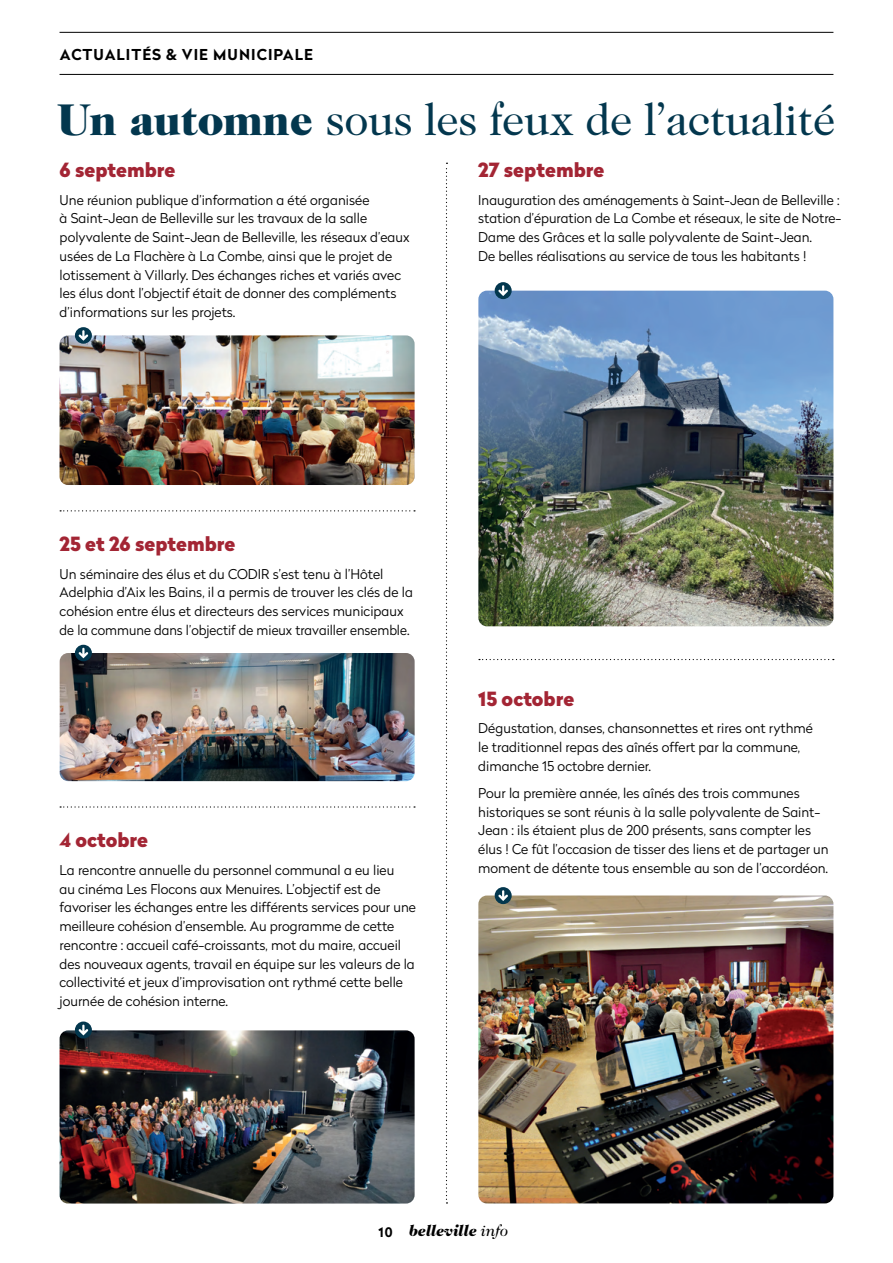
<style>
.page{position:relative;width:893px;height:1263px;background:#fff}
.page>*{position:absolute;margin:0;border:0;box-sizing:border-box;transform-origin:0 0}
.t1{font:45px "Caslon 224 Std";letter-spacing:-.01em;color:#03374e}
.t2{font:900 19.5px "Radikal";color:#a32534}
.t3{font:italic 900 15.75px "Caslon 224 Std";color:#000}
.t4{font:700 15px "Radikal";letter-spacing:.07em;color:#000}
.t5{font:300 13.5px/18.8px "Radikal";color:#000}
.s1{font-weight:900}
.s2{font-family:"Radikal";font-weight:700;font-style:normal;font-size:13.2px}
.s3{font-weight:400}
</style>
<div class="page">
<hr style="left:60px;top:74px;width:773px;height:1px;background:#000">
<hr style="left:60px;top:32px;width:773px;height:1px;background:#000">
<svg style="left:446px;top:163px;width:1px;height:1040px"></svg>
<img style="left:60px;top:335px;width:355px;height:150px">
<svg style="left:75px;top:327px;width:17px;height:17px"></svg>
<svg style="left:79px;top:330px;width:9px;height:11px"></svg>
<img style="left:60px;top:653px;width:355px;height:128px">
<div style="left:75px;top:645px;width:17px;height:16px;background:#03374e;border-radius:50%"></div>
<svg style="left:79px;top:648px;width:9px;height:10px"></svg>
<img style="left:478px;top:291px;width:355px;height:335px">
<img style="left:478px;top:895px;width:355px;height:308px">
<svg style="left:60px;top:510px;width:355px;height:1px"></svg>
<svg style="left:479px;top:659px;width:355px;height:1px"></svg>
<svg style="left:60px;top:806px;width:355px;height:2px"></svg>
<img style="left:60px;top:1030px;width:355px;height:173px">
<div style="left:75px;top:1021px;width:17px;height:17px;background:#03374e;border-radius:50%"></div>
<svg style="left:79px;top:1025px;width:9px;height:10px"></svg>
<div style="left:495px;top:887px;width:17px;height:17px;background:#03374e;border-radius:50%"></div>
<svg style="left:498px;top:890px;width:10px;height:11px"></svg>
<div style="left:495px;top:282px;width:17px;height:17px;background:#03374e;border-radius:50%"></div>
<svg style="left:498px;top:285px;width:10px;height:11px"></svg>
<p class="t4" style="left:60px;top:43px;width:255px">ACTUALITÉS &amp; VIE MUNICIPALE</p>
<h1 class="t1" style="left:58px;top:94px;width:779px"><span class="s1">Un automne</span> sous les feux de l’actualité</h1>
<h2 class="t2" style="left:60px;top:156px;width:117px">6 septembre</h2>
<p class="t5" style="left:60px;top:190px;width:351px">Une réunion publique d’information a été organisée<br>à Saint-Jean de Belleville sur les travaux de la salle polyvalente de Saint-Jean de Belleville, les réseaux d’eaux usées de La Flachère à La Combe, ainsi que le projet de lotissement à Villarly. Des échanges riches et variés avec les élus dont l’objectif était de donner des compléments d’informations sur les projets.</p>
<h2 class="t2" style="left:478px;top:156px;width:128px">27 septembre</h2>
<p class="t5" style="left:478px;top:190px;width:365px">Inauguration des aménagements à Saint-Jean de Belleville : station d’épuration de La Combe et réseaux, le site de Notre-Dame des Grâces et la salle polyvalente de Saint-Jean.<br>De belles réalisations au service de tous les habitants !</p>
<h2 class="t2" style="left:60px;top:530px;width:177px">25 et 26 septembre</h2>
<p class="t5" style="left:60px;top:564px;width:355px">Un séminaire des élus et du CODIR s’est tenu à l’Hôtel Adelphia d’Aix les Bains, il a permis de trouver les clés de la cohésion entre élus et directeurs des services municipaux de la commune dans l’objectif de mieux travailler ensemble.</p>
<h2 class="t2" style="left:60px;top:826px;width:90px">4 octobre</h2>
<p class="t5" style="left:60px;top:860px;width:358px">La rencontre annuelle du personnel communal a eu lieu<br>au cinéma Les Flocons aux Menuires. L’objectif est de favoriser les échanges entre les différents services pour une meilleure cohésion d’ensemble. Au programme de cette rencontre : accueil café-croissants, mot du maire, accueil des nouveaux agents, travail en équipe sur les valeurs de la collectivité et jeux d’improvisation ont rythmé cette belle journée de cohésion interne.</p>
<h2 class="t2" style="left:478px;top:684px;width:98px">15 octobre</h2>
<p class="t5" style="left:478px;top:718px;width:336px">Dégustation, danses, chansonnettes et rires ont rythmé le traditionnel repas des aînés offert par la commune, dimanche 15 octobre dernier.</p>
<p class="t5" style="left:478px;top:783px;width:352px">Pour la première année, les aînés des trois communes historiques se sont réunis à la salle polyvalente de Saint-Jean : ils étaient plus de 200 présents, sans compter les élus ! Ce fût l’occasion de tisser des liens et de partager un moment de détente tous ensemble au son de l’accordéon.</p>
<p class="t3" style="left:378px;top:1221px;width:132px"><span class="s2">10</span> belleville <span class="s3">info</span></p>
</div>
